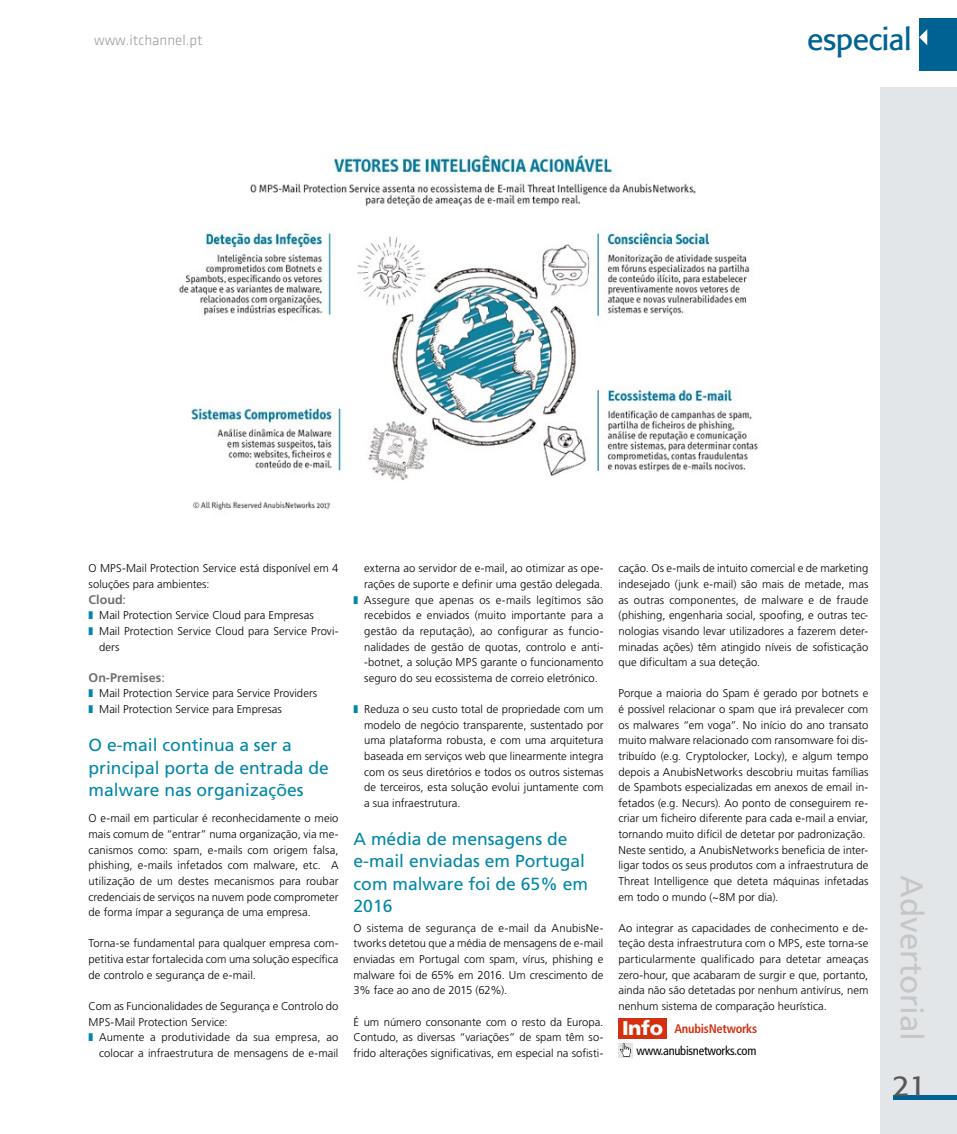
<style>
.page{position:relative;width:957px;height:1134px;background:#fff}
.page>*{position:absolute;margin:0;border:0;box-sizing:border-box;transform-origin:0 0}
.t1{font:31.38px "Frutiger LT Std";color:#c6c6c6}
.t2{font:30px "Formata";letter-spacing:-.015em;color:#006293}
.t3{font:28.75px "Formata";color:#575756}
.t4{font:900 20px "Frutiger LT Std";color:#fff}
.t5{font:17.5px/22.5px "Frutiger LT Std";color:#0087a7}
.t6{font:300 15px "Klavika CH";color:#9d9d9c}
.t7{font:condensed 12.5px "Frutiger LT Std";letter-spacing:-.02em;color:#000}
.t8{font:700 12.5px "Frutiger LT Std";color:#706f6f}
.t9{font:700 condensed 12.5px "Frutiger LT Std";letter-spacing:-.02em;color:#d4300f}
.t10{font:300 11.25px/15.6px "Frutiger LT Std";letter-spacing:.005em;color:#000;text-align:justify}
.s1{font-weight:400}
.s2{color:#0087a7}
</style>
<div class="page">
<div style="left:881px;top:87px;width:76px;height:1047px;background:#e3e6e8"></div>
<hr style="left:893px;top:1095px;width:64px;height:4px;background:#006293">
<div style="left:919px;top:18px;width:38px;height:53px;background:#006293"></div>
<svg style="left:919px;top:29px;width:8px;height:16px"></svg>
<div style="left:618px;top:1018px;width:49px;height:20px;background:#d4300f"></div>
<svg style="left:618px;top:1043px;width:15px;height:14px"></svg>
<svg style="left:621px;top:1044px;width:9px;height:12px"></svg>
<img style="left:179px;top:154px;width:579px;height:356px">
<h3 class="t6" style="left:94px;top:32px;width:110px">www.itchannel.pt</h3>
<h2 class="t2" style="left:807px;top:21px;width:106px">especial</h2>
<p class="t10" style="left:89px;top:561px;width:251px">O MPS-Mail Protection Service está disponível em 4 soluções para ambientes:</p>
<p class="t8" style="left:89px;top:592px;width:39px">Cloud<span class="s1">:</span></p>
<p class="t10" style="left:89px;top:608px;width:227px"><span class="s2">❚</span> Mail Protection Service Cloud para Empresas</p>
<p class="t10" style="left:89px;top:623px;width:251px"><span class="s2">❚</span> Mail Protection Service Cloud para Service Provi-</p>
<p class="t10" style="left:99px;top:639px;width:22px">ders</p>
<p class="t8" style="left:89px;top:670px;width:78px">On-Premises<span class="s1">:</span></p>
<p class="t10" style="left:89px;top:686px;width:230px"><span class="s2">❚</span> Mail Protection Service para Service Providers <span class="s2">❚</span> Mail Protection Service para Empresas</p>
<h3 class="t5" style="left:89px;top:734px;width:242px">O e-mail continua a ser a principal porta de entrada de malware nas organizações</h3>
<p class="t10" style="left:89px;top:811px;width:251px">O e-mail em particular é reconhecidamente o meio mais comum de “entrar” numa organização, via me&shy;canismos como: spam, e-mails com origem falsa, phishing, e-mails infetados com malware, etc. A utilização de um destes mecanismos para roubar credenciais de serviços na nuvem pode comprometer de forma ímpar a segurança de uma empresa.</p>
<p class="t10" style="left:89px;top:936px;width:251px">Torna-se fundamental para qualquer empresa com&shy;petitiva estar fortalecida com uma solução específica de controlo e segurança de e-mail.</p>
<p class="t10" style="left:89px;top:998px;width:251px">Com as Funcionalidades de Segurança e Controlo do</p>
<p class="t10" style="left:89px;top:1014px;width:141px">MPS-Mail Protection Service:</p>
<p class="t10" style="left:89px;top:1030px;width:251px"><span class="s2">❚</span> Aumente a produtividade da sua empresa, ao</p>
<p class="t10" style="left:99px;top:1045px;width:241px">colocar a infraestrutura de mensagens de e-mail</p>
<p class="t10" style="left:364px;top:561px;width:241px">externa ao servidor de e-mail, ao otimizar as ope-</p>
<p class="t10" style="left:364px;top:576px;width:240px">rações de suporte e definir uma gestão delegada.</p>
<p class="t10" style="left:353px;top:592px;width:251px"><span class="s2">❚</span> Assegure que apenas os e-mails legítimos são</p>
<p class="t10" style="left:364px;top:608px;width:241px">recebidos e enviados (muito importante para a</p>
<p class="t10" style="left:364px;top:623px;width:241px">gestão da reputação), ao configurar as funcio-</p>
<p class="t10" style="left:364px;top:639px;width:241px">nalidades de gestão de quotas, controlo e anti-</p>
<p class="t10" style="left:364px;top:655px;width:241px">-botnet, a solução MPS garante o funcionamento</p>
<p class="t10" style="left:364px;top:670px;width:235px">seguro do seu ecossistema de correio eletrónico.</p>
<p class="t10" style="left:364px;top:701px;width:241px;text-indent:-11px"><span class="s2">❚</span> Reduza o seu custo total de propriedade com um modelo de negócio transparente, sustentado por uma plataforma robusta, e com uma arquitetura baseada em serviços web que linearmente integra com os seus diretórios e todos os outros sistemas de terceiros, esta solução evolui juntamente com a sua infraestrutura.</p>
<h3 class="t5" style="left:353px;top:828px;width:236px">A média de mensagens de e-mail enviadas em Portugal com malware foi de 65% em<br>2016</h3>
<p class="t10" style="left:353px;top:920px;width:251px">O sistema de segurança de e-mail da AnubisNe&shy;tworks detetou que a média de mensagens de e-mail enviadas em Portugal com spam, vírus, phishing e malware foi de 65% em 2016. Um crescimento de 3% face ao ano de 2015 (62%).</p>
<p class="t10" style="left:353px;top:1014px;width:251px">É um número consonante com o resto da Europa.<br>Contudo, as diversas “variações” de spam têm so&shy;frido alterações significativas, em especial na sofisti-</p>
<p class="t10" style="left:618px;top:561px;width:251px">cação. Os e-mails de intuito comercial e de marketing indesejado (junk e-mail) são mais de metade, mas as outras componentes, de malware e de fraude (phishing, engenharia social, spoofing, e outras tec&shy;nologias visando levar utilizadores a fazerem deter&shy;minadas ações) têm atingido níveis de sofisticação que dificultam a sua deteção.</p>
<p class="t10" style="left:618px;top:686px;width:251px;text-align:left">Porque a maioria do Spam é gerado por botnets e é possível relacionar o spam que irá prevalecer com os malwares “em voga”. No início do ano transato muito malware relacionado com ransomware foi dis&shy;tribuído (e.g. Cryptolocker, Locky), e algum tempo depois a AnubisNetworks descobriu muitas famílias de Spambots especializadas em anexos de email in&shy;fetados (e.g. Necurs). Ao ponto de conseguirem re&shy;criar um ficheiro diferente para cada e-mail a enviar, tornando muito difícil de detetar por padronização.<br>Neste sentido, a AnubisNetworks beneficia de inter&shy;ligar todos os seus produtos com a infraestrutura de Threat Intelligence que deteta máquinas infetadas em todo o mundo (~8M por dia).</p>
<p class="t10" style="left:618px;top:920px;width:251px">Ao integrar as capacidades de conhecimento e de&shy;teção desta infraestrutura com o MPS, este torna-se particularmente qualificado para detetar ameaças zero-hour, que acabaram de surgir e que, portanto, ainda não são detetadas por nenhum antivírus, nem nenhum sistema de comparação heurística.</p>
<h3 class="t4" style="left:622px;top:1016px;width:43px">Info</h3>
<p class="t9" style="left:674px;top:1021px;width:84px">AnubisNetworks</p>
<p class="t7" style="left:636px;top:1043px;width:121px">www.anubisnetworks.com</p>
<h1 class="t1" style="left:930px;top:875px;width:167px;rotate:90deg">Advertorial</h1>
<h3 class="t3" style="left:892px;top:1068px;width:35px">21</h3>
</div>
